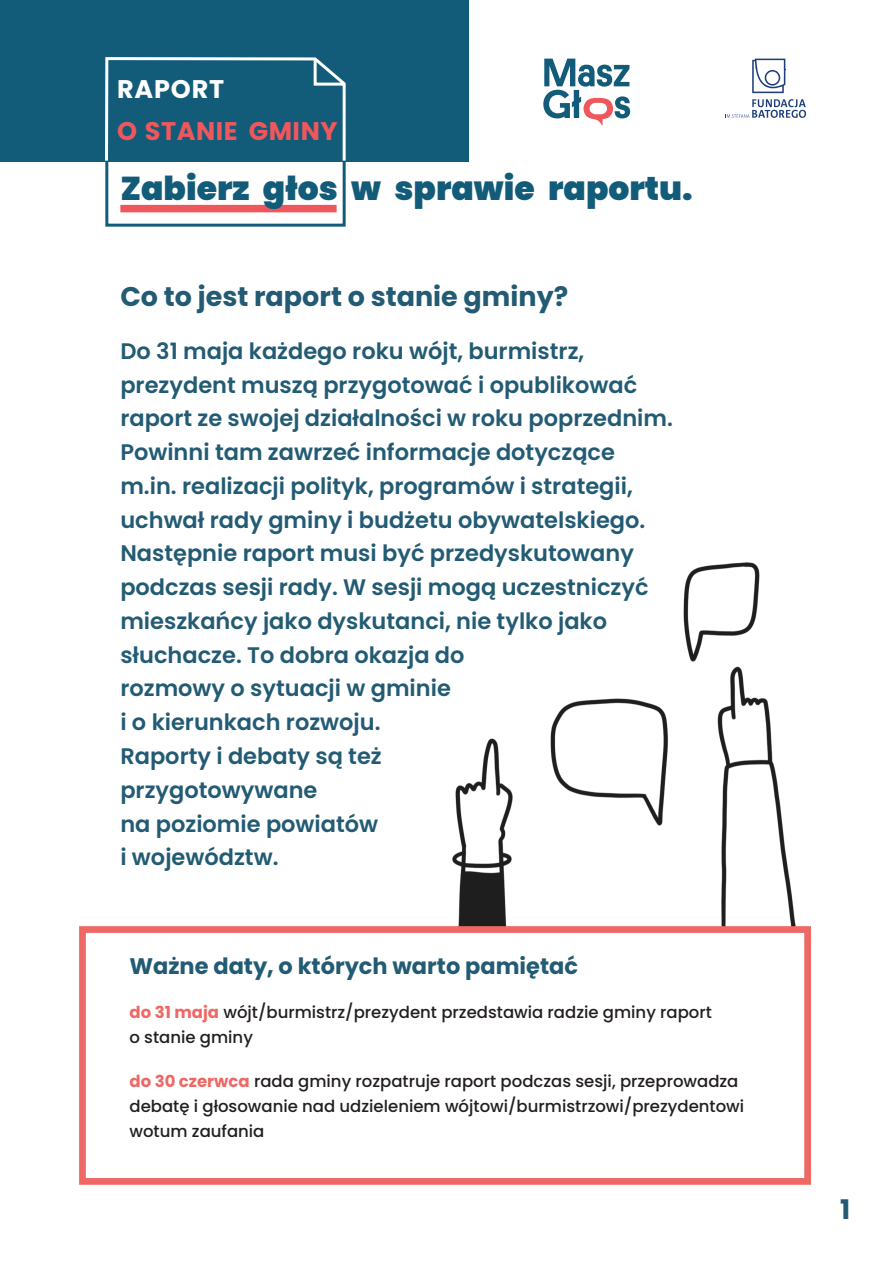
<style>
.page{position:relative;width:893px;height:1263px;background:#fff}
.page>*{position:absolute;margin:0;border:0;box-sizing:border-box;transform-origin:0 0}
.t1{font:900 33px "Poppins";color:#135c79}
.t2{font:700 27px "Poppins";color:#225b73}
.t3{font:700 25.5px "Poppins";letter-spacing:.02em;color:#f0575c}
.t4{font:700 25.5px "Poppins";letter-spacing:.035em;color:#fff}
.t5{font:600 22.5px/33.8px "Poppins";color:#225b73}
.t6{font:700 22.5px "Poppins";color:#225b73}
.t7{font:500 16.5px/24.8px "Poppins";color:#231f20}
.s1{font-weight:700;color:#ee6965}
</style>
<div class="page">
<div style="left:0;top:0;width:469px;height:161px;background:#135c79"></div>
<div style="left:120px;top:205px;width:217px;height:7px;background:#f0575c"></div>
<svg style="left:543px;top:59px;width:87px;height:67px"></svg>
<svg style="left:726px;top:99px;width:80px;height:19px"></svg>
<svg style="left:752px;top:59px;width:33px;height:34px"></svg>
<svg style="left:103px;top:57px;width:244px;height:105px"></svg>
<div style="left:105px;top:159px;width:241px;height:68px;border:3px solid #135c79"></div>
<img style="left:452px;top:562px;width:344px;height:364px">
<div style="left:79px;top:926px;width:732px;height:259px;border:7px solid #ee6965"></div>
<p class="t4" style="left:117px;top:71px;width:109px">RAPORT</p>
<p class="t3" style="left:117px;top:113px;width:222px">O STANIE GMINY</p>
<h1 class="t1" style="left:120px;top:165px;width:574px">Zabierz głos w sprawie raportu.</h1>
<p class="t2" style="left:120px;top:277px;width:449px">Co to jest raport o stanie gminy?</p>
<p class="t5" style="left:120px;top:334px;width:554px">Do 31 maja każdego roku wójt, burmistrz, prezydent muszą przygotować i opublikować raport ze swojej działalności w roku poprzednim.<br>Powinni tam zawrzeć informacje dotyczące m.in. realizacji polityk, programów i strategii, uchwał rady gminy i budżetu obywatelskiego.<br>Następnie raport musi być przedyskutowany podczas sesji rady. W sesji mogą uczestniczyć mieszkańcy jako dyskutanci, nie tylko jako słuchacze. To dobra okazja do<br>rozmowy o sytuacji w gminie<br>i o kierunkach rozwoju.<br>Raporty i debaty są też<br>przygotowywane<br>na poziomie powiatów<br>i województw.</p>
<p class="t6" style="left:129px;top:950px;width:450px">Ważne daty, o których warto pamiętać</p>
<p class="t7" style="left:129px;top:1000px;width:584px"><span class="s1">do 31 maja</span> wójt/burmistrz/prezydent przedstawia radzie gminy raport o stanie gminy</p>
<p class="t7" style="left:129px;top:1069px;width:616px"><span class="s1">do 30 czerwca</span> rada gminy rozpatruje raport podczas sesji, przeprowadza debatę i głosowanie nad udzieleniem wójtowi/burmistrzowi/prezydentowi wotum zaufania</p>
<p class="t2" style="left:840px;top:1191px;width:12px">1</p>
</div>
